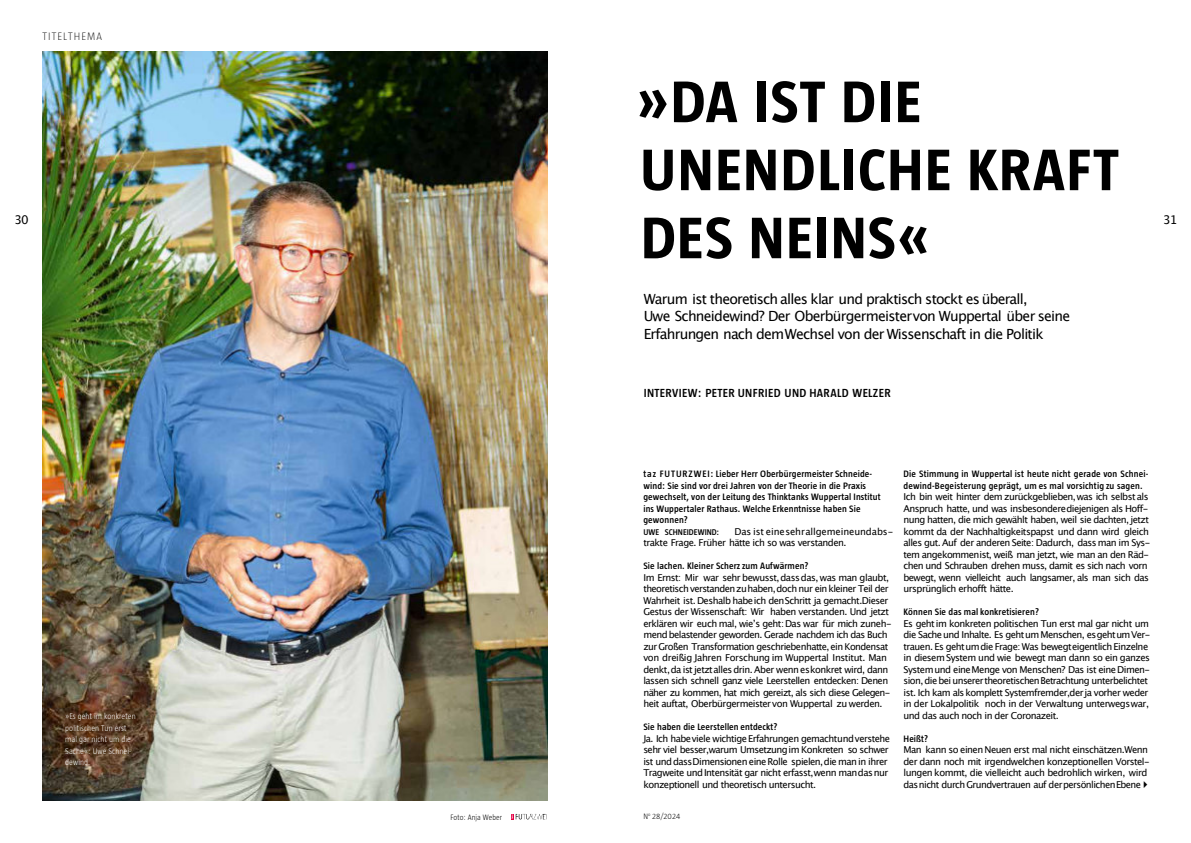
<style>
.page{position:relative;width:1191px;height:843px;background:#fff}
.page>*{position:absolute;margin:0;border:0;box-sizing:border-box;transform-origin:0 0}
.t1{font:700 60px/68px "Taz";letter-spacing:.025em;color:#000}
.t2{font:14px/17.2px "font 000000002 b 8 f 2 d 9 e";letter-spacing:-.055em;color:#000}
.t3{font:600 12px "Taz";letter-spacing:.03em;color:#000}
.t4{font:12px "font 000000002 b 8 f 2 d 9 e";color:#000}
.t5{font:200 11px "Taz";letter-spacing:.1em;color:#000}
.t6{font:9.5px/11.5px "font 000000002 b 8 f 2 d 9 e";letter-spacing:-.055em;color:#000}
.t7{font:600 9.5px/11.5px "Taz";letter-spacing:.015em;color:#000}
.t8{font:300 8.5px/11.5px "Taz";letter-spacing:.01em;color:#fff;scale:.95 1}
.t9{font:600 8.5px "Taz";color:#000}
.t10{font:300 8px "Taz";letter-spacing:.01em;color:#000;scale:.95 1}
.t11{font:300 8px "Taz";letter-spacing:.01em;color:#000}
</style>
<div class="page">
<svg style="left:511px;top:813px;width:36px;height:6px"></svg>
<img style="left:43px;top:51px;width:504px;height:748px">
<p class="t5" style="left:43px;top:30px;width:61px">TITELTHEMA</p>
<h1 class="t1" style="left:635px;top:67px;width:485px">»DA IST DIE<br>UNENDLICHE KRAFT<br>DES NEINS«</h1>
<p class="t4" style="left:15px;top:212px;width:16px">30</p>
<p class="t4" style="left:1163px;top:212px;width:16px">31</p>
<h2 class="t2" style="left:644px;top:290px;width:428px">Warum ist theoretisch alles klar und praktisch stockt es überall,<br>Uwe Schneidewind? Der Oberbürgermeistervon Wuppertal über seine<br>Erfahrungen nach demWechsel von der Wissenschaft in die Politik</h2>
<p class="t8" style="left:65px;top:710px;width:76px">»Es geht im konkreten politischen Tun erst mal gar nicht um die<br>Sache«: Uwe Schnei&shy;dewind.</p>
<p class="t10" style="left:450px;top:812px;width:56px">Foto: Anja Weber</p>
<p class="t3" style="left:644px;top:386px;width:249px">INTERVIEW: PETER UNFRIED UND HARALD WELZER</p>
<p class="t7" style="left:643px;top:468px;width:239px">taz FUTURZWEI: Lieber Herr Oberbürgermeister Schneide&shy;wind: Sie sind vor drei Jahren von der Theorie in die Praxis gewechselt, von der Leitung des Thinktanks Wuppertal Institut ins Wuppertaler Rathaus. Welche Erkenntnisse haben Sie gewonnen?</p>
<p class="t9" style="left:643px;top:527px;width:77px">UWE SCHNEIDEWIND:</p>
<p class="t6" style="left:643px;top:525px;width:251px;text-indent:91px">Das ist einesehrallgemeineundabs&shy;trakte Frage. Früher hätte ich so was verstanden.</p>
<p class="t7" style="left:643px;top:560px;width:167px">Sie lachen. Kleiner Scherz zum Aufwärmen?</p>
<p class="t6" style="left:643px;top:571px;width:250px">Im Ernst: Mir war sehr bewusst,dassdas, was man glaubt, theoretisch verstanden zuhaben,doch nur ein kleiner Teil der Wahrheit ist. Deshalb habeich denSchritt ja gemacht.Dieser Gestus der Wissenschaft: Wir haben verstanden. Und jetzt erklären wir euch mal, wieʼs geht: Das war für mich zuneh&shy;mend belastender geworden. Gerade nachdem ich das Buch zur Großen Transformation geschriebenhatte,ein Kondensat von dreißig Jahren Forschung im Wuppertal Institut. Man denkt,da istjetztalles drin. Aber wenn eskonkret wird, dann lassen sich schnell ganz viele Leerstellen entdecken: Denen näher zu kommen, hat mich gereizt, als sich diese Gelegen&shy;heit auftat, Oberbürgermeister von Wuppertal zu werden.</p>
<p class="t7" style="left:643px;top:721px;width:136px">Sie haben die Leerstellen entdeckt?</p>
<p class="t6" style="left:643px;top:732px;width:248px">Ja. Ich habeviele wichtige Erfahrungen gemachtund verstehe sehr viel besser,warum Umsetzungim Konkreten so schwer ist und dassDimensionen eine Rolle spielen,die man in ihrer Tragweite und Intensität gar nicht erfasst,wenn mandasnur konzeptionell und theoretisch untersucht.</p>
<p class="t11" style="left:643px;top:811px;width:38px">N<sup>o</sup> 28/2024</p>
<p class="t7" style="left:903px;top:468px;width:246px">Die Stimmung in Wuppertal ist heute nicht gerade von Schnei&shy;dewind-Begeisterung geprägt, um es mal vorsichtig zu sagen.</p>
<p class="t6" style="left:903px;top:490px;width:248px">Ich bin weit hinter dem zurückgeblieben,was ich selbst als Anspruch hatte, und was insbesonderediejenigen als Hoff&shy;nung hatten, die mich gewählt haben, weil sie dachten, jetzt kommt da der Nachhaltigkeitspapst und dann wird gleich alles gut. Auf der anderen Seite: Dadurch, dassman im Sys&shy;tem angekommenist, weiß man jetzt, wie man an den Räd&shy;chen und Schrauben drehen muss, damit es sich nach vorn bewegt, wenn vielleicht auch langsamer, als man sich das ursprünglich erhofft hätte.</p>
<p class="t7" style="left:903px;top:606px;width:137px">Können Sie das mal konkretisieren?</p>
<p class="t6" style="left:903px;top:617px;width:248px">Es geht im konkreten politischen Tun erst mal gar nicht um die Sache und Inhalte. Es geht um Menschen, esgehtumVer&shy;trauen. Es gehtumdie Frage: Was bewegteigentlich Einzelne in diesem System und wie bewegt man dann so ein ganzes System und eineMenge von Menschen? Das ist eine Dimen&shy;sion, die bei unserertheoretischenBetrachtung unterbelichtet ist. Ich kam als komplett Systemfremder,derja vorher weder in der Lokalpolitik noch in der Verwaltung unterwegswar, und das auch noch in der Coronazeit.</p>
<p class="t7" style="left:903px;top:732px;width:26px">Heißt?</p>
<p class="t6" style="left:903px;top:743px;width:247px">Man kann so einen Neuen erst mal nicht einschätzen.Wenn der dann noch mit irgendwelchen konzeptionellen Vorstel&shy;lungen kommt, die vielleicht auch bedrohlich wirken, wird dasnicht durch Grundvertrauen auf derpersönlichenEbene</p>
</div>
